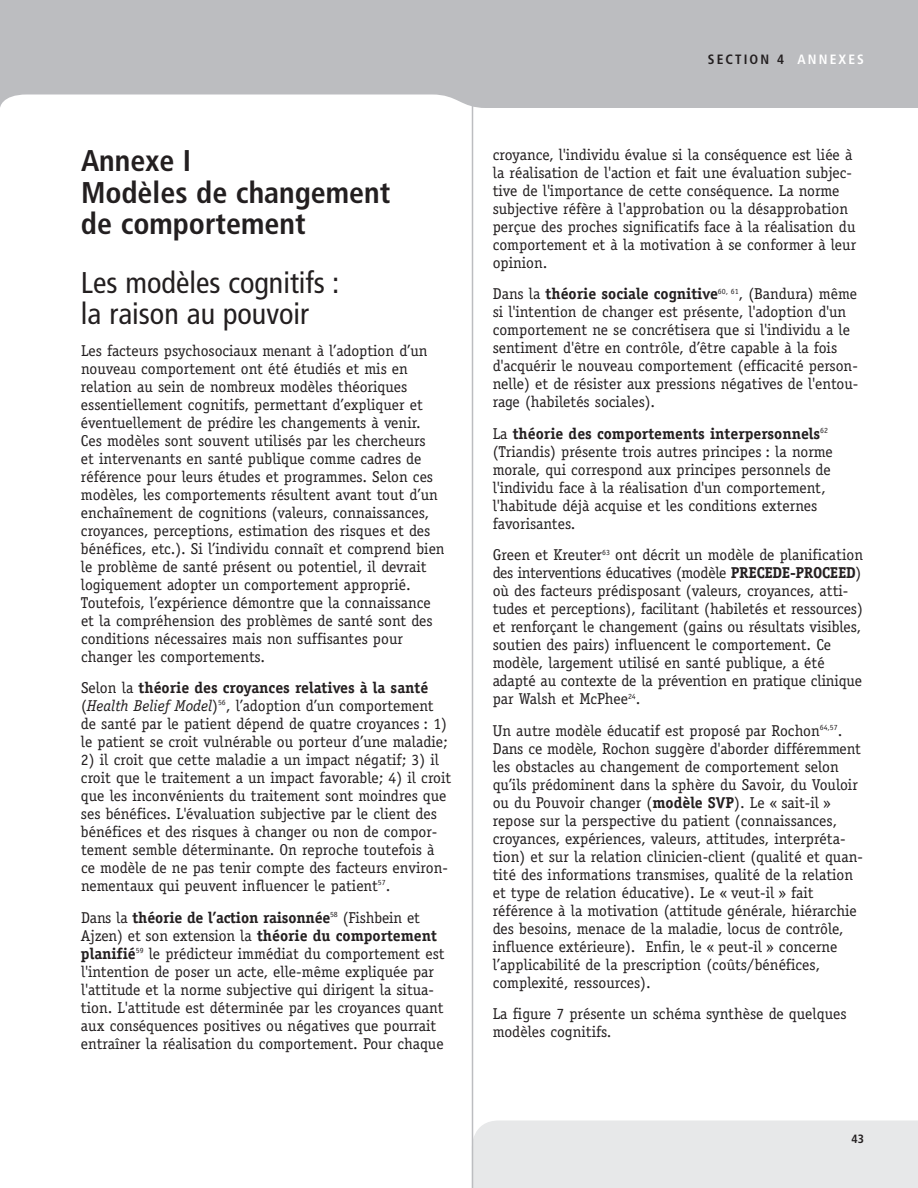
<style>
.page{position:relative;width:918px;height:1188px;background:#fff}
.page>*{position:absolute;margin:0;border:0;box-sizing:border-box;transform-origin:0 0}
.t1{font:700 condensed 30px/31.5px "Frutiger";color:#231f20}
.t2{font:condensed 30px/31.5px "Frutiger";color:#231f20}
.t3{font:15.75px/18px "Officina Serif";color:#231f20}
.t4{font:700 condensed 13.5px "Frutiger";letter-spacing:.155em;color:#231f20}
.t5{font:700 condensed 12px "Frutiger";color:#231f20}
.s1{font-weight:700}
.s2{font-style:italic}
.s3{color:#fff}
</style>
<div class="page">
<div style="left:471px;top:1120px;width:447px;height:68px;background:#e7e8e9"></div>
<div style="left:0;top:0;width:918px;height:108px;background:#bcbdc0"></div>
<hr style="left:472px;top:94px;width:1px;height:1094px;background:#bcbdc0">
<h1 class="t1" style="left:81px;top:147px;width:311px">Annexe I<br>Modèles de changement de comportement</h1>
<h1 class="t2" style="left:81px;top:269px;width:260px">Les modèles cognitifs : la raison au pouvoir</h1>
<p class="t3" style="left:81px;top:341px;width:365px">Les facteurs psychosociaux menant à l’adoption d’un nouveau comportement ont été étudiés et mis en relation au sein de nombreux modèles théoriques essentiellement cognitifs, permettant d’expliquer et éventuellement de prédire les changements à venir.<br>Ces modèles sont souvent utilisés par les chercheurs<br>et intervenants en santé publique comme cadres de référence pour leurs études et programmes. Selon ces modèles, les comportements résultent avant tout d’un enchaînement de cognitions (valeurs, connaissances, croyances, perceptions, estimation des risques et des bénéfices, etc.). Si l’individu connaît et comprend bien le problème de santé présent ou potentiel, il devrait logiquement adopter un comportement approprié.<br>Toutefois, l’expérience démontre que la connaissance et la compréhension des problèmes de santé sont des conditions nécessaires mais non suffisantes pour changer les comportements.</p>
<p class="t3" style="left:81px;top:679px;width:368px">Selon la <span class="s1">théorie des croyances relatives à la santé </span>(<span class="s2">Health Belief Model</span>)<sup>56</sup>, l’adoption d’un comportement de santé par le patient dépend de quatre croyances : 1) le patient se croit vulnérable ou porteur d’une maladie;</p>
<p class="t3" style="left:81px;top:751px;width:372px">2) il croit que cette maladie a un impact négatif; 3) il croit que le traitement a un impact favorable; 4) il croit que les inconvénients du traitement sont moindres que ses bénéfices. L'évaluation subjective par le client des bénéfices et des risques à changer ou non de compor&shy;tement semble déterminante. On reproche toutefois à ce modèle de ne pas tenir compte des facteurs environ&shy;nementaux qui peuvent influencer le patient<sup>57</sup>.</p>
<p class="t3" style="left:81px;top:908px;width:365px">Dans la <span class="s1">théorie de l’action raisonnée</span><sup>58</sup> (Fishbein et Ajzen) et son extension la <span class="s1">théorie du comportement planifié</span><sup>59</sup> le prédicteur immédiat du comportement est l'intention de poser un acte, elle-même expliquée par l'attitude et la norme subjective qui dirigent la situa&shy;tion. L'attitude est déterminée par les croyances quant aux conséquences positives ou négatives que pourrait entraîner la réalisation du comportement. Pour chaque</p>
<p class="t4" style="left:708px;top:54px;width:158px">SECTION 4 <span class="s3">ANNEXES</span></p>
<p class="t3" style="left:493px;top:145px;width:365px">croyance, l'individu évalue si la conséquence est liée à la réalisation de l'action et fait une évaluation subjec&shy;tive de l'importance de cette conséquence. La norme subjective réfère à l'approbation ou la désapprobation perçue des proches significatifs face à la réalisation du comportement et à la motivation à se conformer à leur opinion.</p>
<p class="t3" style="left:493px;top:285px;width:367px">Dans la <span class="s1">théorie sociale cognitive</span><sup>60,</sup> <sup>61</sup>, (Bandura) même si l'intention de changer est présente, l'adoption d'un comportement ne se concrétisera que si l'individu a le sentiment d'être en contrôle, d’être capable à la fois d'acquérir le nouveau comportement (efficacité person&shy;nelle) et de résister aux pressions négatives de l'entou&shy;rage (habiletés sociales).</p>
<p class="t3" style="left:493px;top:424px;width:342px">La <span class="s1">théorie des comportements interpersonnels</span><sup>62 </sup>(Triandis) présente trois autres principes : la norme morale, qui correspond aux principes personnels de l'individu face à la réalisation d'un comportement, l'habitude déjà acquise et les conditions externes favorisantes.</p>
<p class="t3" style="left:493px;top:546px;width:372px">Green et Kreuter<sup>63</sup> ont décrit un modèle de planification des interventions éducatives (modèle <span class="s1">PRECEDE-PROCEED</span>) où des facteurs prédisposant (valeurs, croyances, atti&shy;tudes et perceptions), facilitant (habiletés et ressources) et renforçant le changement (gains ou résultats visibles, soutien des pairs) influencent le comportement. Ce modèle, largement utilisé en santé publique, a été adapté au contexte de la prévention en pratique clinique par Walsh et McPhee<sup>24</sup>.</p>
<p class="t3" style="left:493px;top:721px;width:372px">Un autre modèle éducatif est proposé par Rochon<sup>64,57</sup>.<br>Dans ce modèle, Rochon suggère d'aborder différemment les obstacles au changement de comportement selon qu’ils prédominent dans la sphère du Savoir, du Vouloir ou du Pouvoir changer (<span class="s1">modèle SVP</span>). Le « sait-il » repose sur la perspective du patient (connaissances, croyances, expériences, valeurs, attitudes, interpréta&shy;tion) et sur la relation clinicien-client (qualité et quan&shy;tité des informations transmises, qualité de la relation et type de relation éducative). Le « veut-il » fait référence à la motivation (attitude générale, hiérarchie des besoins, menace de la maladie, locus de contrôle, influence extérieure). Enfin, le « peut-il » concerne l’applicabilité de la prescription (coûts/bénéfices, complexité, ressources).</p>
<p class="t3" style="left:493px;top:1005px;width:355px">La figure 7 présente un schéma synthèse de quelques modèles cognitifs.</p>
<p class="t5" style="left:852px;top:1134px;width:14px">43</p>
</div>
